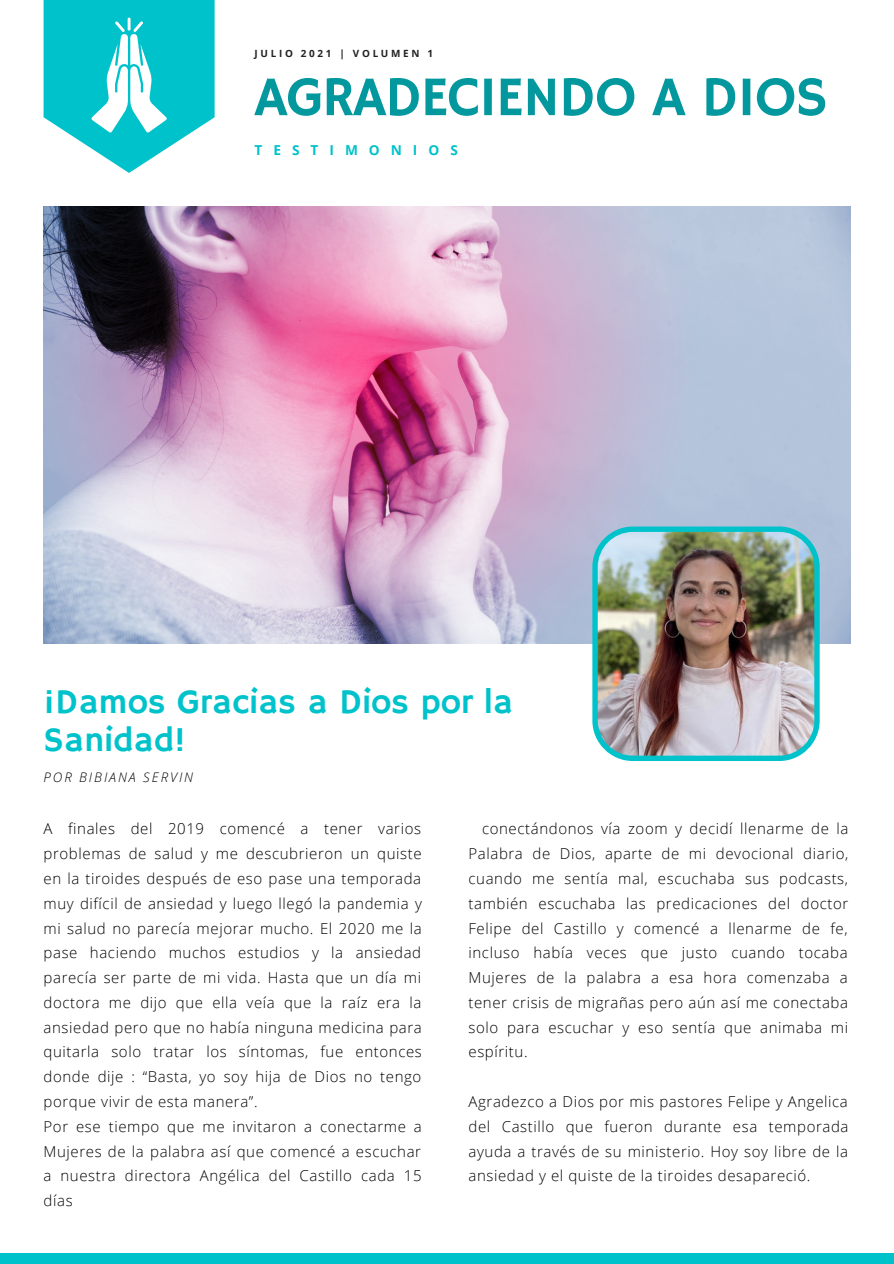
<style>
.page{position:relative;width:894px;height:1264px;background:#fff}
.page>*{position:absolute;margin:0;border:0;box-sizing:border-box;transform-origin:0 0}
.t1{font:56.1px "Hammersmith One";letter-spacing:-.025em;color:#03989e}
.t2{font:34.8px/38.2px "Hammersmith One";color:#00c2cb}
.t3{font:300 15px/24.8px "Open Sans";letter-spacing:.04em;color:#000;text-align:justify}
.t4{font:700 13.65px "Open Sans";letter-spacing:.8em;color:#00c2cb}
.t5{font:italic 300 13.2px "Open Sans";letter-spacing:.15em;color:#000}
.t6{font:700 9.9px "Open Sans";letter-spacing:.27em;color:#222}
</style>
<div class="page">
<img style="left:44px;top:207px;width:806px;height:437px">
<div style="left:0;top:1253px;width:893px;height:10px;background:#00c2cb"></div>
<svg style="left:44px;top:0;width:170px;height:173px"></svg>
<img style="left:592px;top:526px;width:227px;height:235px">
<p class="t6" style="left:254px;top:47px;width:180px">JULIO 2021 | VOLUMEN 1</p>
<p class="t1" style="left:254px;top:65px;width:574px">AGRADECIENDO A DIOS</p>
<p class="t4" style="left:254px;top:141px;width:205px">TESTIMONIOS</p>
<p class="t2" style="left:44px;top:684px;width:471px">¡Damos Gracias a Dios por la<br>Sanidad!</p>
<p class="t5" style="left:44px;top:767px;width:151px">POR BIBIANA SERVIN</p>
<p class="t3" style="left:44px;top:816px;width:380px">A finales del 2019 comencé a tener varios problemas de salud y me descubrieron un quiste en la tiroides después de eso pase una temporada muy difícil de ansiedad y luego llegó la pandemia y mi salud no parecía mejorar mucho. El 2020 me la pase haciendo muchos estudios y la ansiedad parecía ser parte de mi vida. Hasta que un día mi doctora me dijo que ella veía que la raíz era la ansiedad pero que no había ninguna medicina para quitarla solo tratar los síntomas, fue entonces donde dije : “Basta, yo soy hija de Dios no tengo porque vivir de esta manera”.</p>
<p class="t3" style="left:44px;top:1113px;width:380px">Por ese tiempo que me invitaron a conectarme a Mujeres de la palabra así que comencé a escuchar a nuestra directora Angélica del Castillo cada 15 días</p>
<p class="t3" style="left:468px;top:816px;width:381px;text-indent:13px">conectándonos vía zoom y decidí llenarme de la Palabra de Dios, aparte de mi devocional diario, cuando me sentía mal, escuchaba sus podcasts, también escuchaba las predicaciones del doctor Felipe del Castillo y comencé a llenarme de fe, incluso había veces que justo cuando tocaba Mujeres de la palabra a esa hora comenzaba a tener crisis de migrañas pero aún así me conectaba solo para escuchar y eso sentía que animaba mi espíritu.</p>
<p class="t3" style="left:468px;top:1088px;width:381px">Agradezco a Dios por mis pastores Felipe y Angelica del Castillo que fueron durante esa temporada ayuda a través de su ministerio. Hoy soy libre de la ansiedad y el quiste de la tiroides desapareció.</p>
</div>
